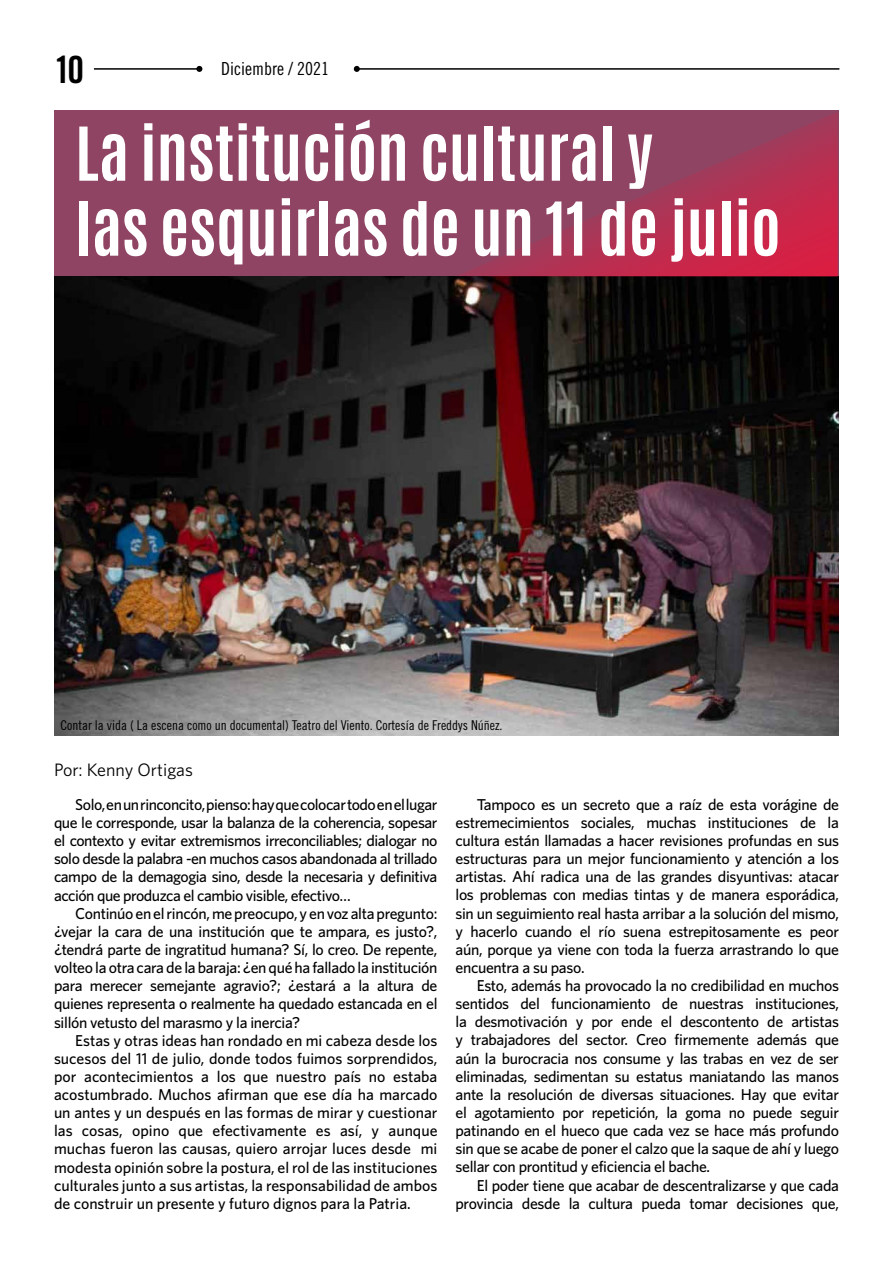
<style>
.page{position:relative;width:893px;height:1263px;background:#fff}
.page>*{position:absolute;margin:0;border:0;box-sizing:border-box;transform-origin:0 0}
.t1{font:700 63px/75px "Antonio";color:#fff}
.t2{font:37.5px "Trade Gothic Bold Cond Twenty";color:#000}
.t3{font:18px "Whitney";color:#000}
.t4{font:18px "Trade Gothic Cond Eighteen";color:#000}
.t5{font:500 15.75px/18.1px "Whitney";letter-spacing:-.02em;color:#000;text-align:justify}
.t6{font:13.5px "Trade Gothic Cond Eighteen";color:#000}
</style>
<div class="page">
<hr style="left:94px;top:68px;width:105px;height:2px;background:#000">
<svg style="left:196px;top:66px;width:6px;height:6px"></svg>
<hr style="left:357px;top:68px;width:482px;height:2px;background:#000">
<svg style="left:354px;top:66px;width:6px;height:6px"></svg>
<div style="left:54px;top:111px;width:785px;height:331px;background:#904463"></div>
<img style="left:54px;top:276px;width:785px;height:459px">
<svg style="left:458px;top:112px;width:380px;height:164px"></svg>
<h2 class="t2" style="left:54px;top:47px;width:32px">10</h2>
<p class="t4" style="left:221px;top:58px;width:109px">Diciembre / 2021</p>
<h1 class="t1" style="left:75px;top:117px;width:707px">La institución cultural y<br>las esquirlas de un 11 de julio</h1>
<p class="t6" style="left:60px;top:717px;width:444px">Contar la vida ( La escena como un documental) Teatro del Viento. Cortesía de Freddys Núñez.</p>
<p class="t3" style="left:54px;top:759px;width:140px">Por: Kenny Ortigas</p>
<p class="t5" style="left:54px;top:795px;width:385px;text-indent:21px">Solo, en un rinconcito, pienso: hay que colocar todo en el lugar que le corresponde, usar la balanza de la coherencia, sopesar el contexto y evitar extremismos irreconciliables; dialogar no solo desde la palabra -en muchos casos abandonada al trillado campo de la demagogia sino, desde la necesaria y definitiva acción que produzca el cambio visible, efectivo…</p>
<p class="t5" style="left:54px;top:904px;width:385px;text-indent:21px">Continúo en el rincón, me preocupo, y en voz alta pregunto: ¿vejar la cara de una institución que te ampara, es justo?, ¿tendrá parte de ingratitud humana? Sí, lo creo. De repente, volteo la otra cara de la baraja: ¿en qué ha fallado la institución para merecer semejante agravio?; ¿estará a la altura de quienes representa o realmente ha quedado estancada en el sillón vetusto del marasmo y la inercia?</p>
<p class="t5" style="left:54px;top:1031px;width:385px;text-indent:21px">Estas y otras ideas han rondado en mi cabeza desde los sucesos del 11 de julio, donde todos fuimos sorprendidos, por acontecimientos a los que nuestro país no estaba acostumbrado. Muchos afirman que ese día ha marcado un antes y un después en las formas de mirar y cuestionar las cosas, opino que efectivamente es así, y aunque muchas fueron las causas, quiero arrojar luces desde mi modesta opinión sobre la postura, el rol de las instituciones culturales junto a sus artistas, la responsabilidad de ambos de construir un presente y futuro dignos para la Patria.</p>
<p class="t5" style="left:455px;top:795px;width:385px;text-indent:21px">Tampoco es un secreto que a raíz de esta vorágine de estremecimientos sociales, muchas instituciones de la cultura están llamadas a hacer revisiones profundas en sus estructuras para un mejor funcionamiento y atención a los artistas. Ahí radica una de las grandes disyuntivas: atacar los problemas con medias tintas y de manera esporádica, sin un seguimiento real hasta arribar a la solución del mismo, y hacerlo cuando el río suena estrepitosamente es peor aún, porque ya viene con toda la fuerza arrastrando lo que encuentra a su paso.</p>
<p class="t5" style="left:455px;top:976px;width:385px;text-indent:21px">Esto, además ha provocado la no credibilidad en muchos sentidos del funcionamiento de nuestras instituciones, la desmotivación y por ende el descontento de artistas y trabajadores del sector. Creo firmemente además que aún la burocracia nos consume y las trabas en vez de ser eliminadas, sedimentan su estatus maniatando las manos ante la resolución de diversas situaciones. Hay que evitar el agotamiento por repetición, la goma no puede seguir patinando en el hueco que cada vez se hace más profundo sin que se acabe de poner el calzo que la saque de ahí y luego sellar con prontitud y eficiencia el bache.</p>
<p class="t5" style="left:455px;top:1175px;width:385px;text-align:right">El poder tiene que acabar de descentralizarse y que cada provincia desde la cultura pueda tomar decisiones que,</p>
</div>
